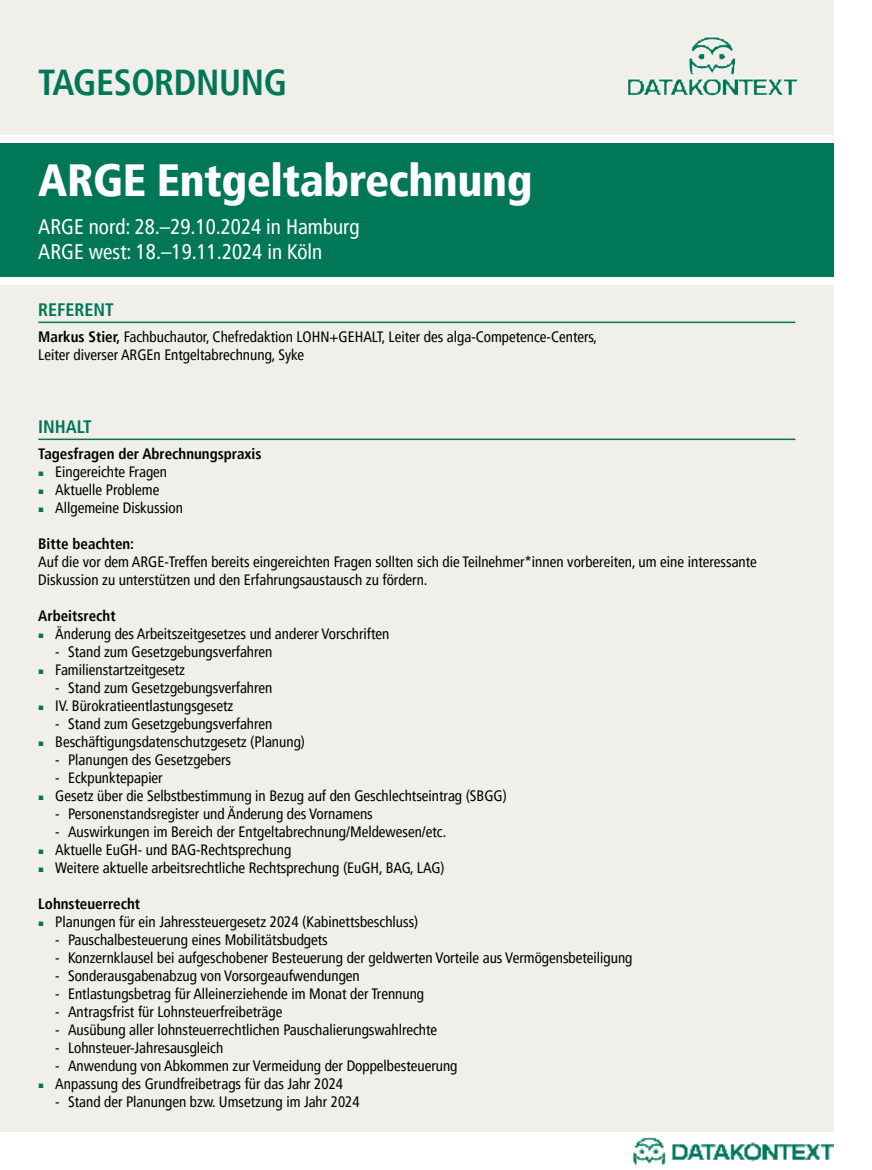
<style>
.page{position:relative;width:872px;height:1170px;background:#fff}
.page>*{position:absolute;margin:0;border:0;box-sizing:border-box;transform-origin:0 0}
.t1{font:900 condensed 45px "Frutiger LT Pro";letter-spacing:-.01em;color:#fff}
.t2{font:700 condensed 36px "Frutiger LT Pro";letter-spacing:-.01em;color:#007757}
.t3{font:condensed 21px/25.5px "Frutiger LT Pro";color:#fff}
.t4{font:700 condensed 18px "Frutiger LT Pro";color:#007757}
.t5{font:condensed 15px/18px "Frutiger LT Pro";color:#000}
.t6{font:700 condensed 15px "Frutiger LT Pro";color:#000}
.s1{font-weight:700}
.s2{color:#007757}
</style>
<div class="page">
<div style="left:0;top:285px;width:833px;height:846px;background:#f0efea"></div>
<div style="left:0;top:142px;width:833px;height:134px;background:#007757"></div>
<div style="left:0;top:0;width:833px;height:134px;background:#f0efea"></div>
<img style="left:691px;top:37px;width:20px;height:15px">
<img style="left:634px;top:1137px;width:200px;height:28px">
<hr style="left:38px;top:438px;width:757px;height:2px;background:#007757">
<hr style="left:38px;top:321px;width:757px;height:2px;background:#007757">
<h2 class="t2" style="left:38px;top:61px;width:250px">TAGESORDNUNG</h2>
<h1 class="t1" style="left:38px;top:153px;width:496px">ARGE Entgeltabrechnung</h1>
<h3 class="t3" style="left:38px;top:214px;width:323px">ARGE nord: 28.–29.10.2024 in Hamburg<br>ARGE west: 18.–19.11.2024 in Köln</h3>
<p class="t4" style="left:38px;top:298px;width:77px">REFERENT</p>
<p class="t5" style="left:38px;top:328px;width:560px"><span class="s1">Markus Stier,</span> Fachbuchautor, Chefredaktion LOHN+GEHALT, Leiter des alga-Competence-Centers,<br>Leiter diverser ARGEn Entgeltabrechnung, Syke</p>
<p class="t4" style="left:38px;top:415px;width:55px">INHALT</p>
<p class="t6" style="left:38px;top:445px;width:225px">Tagesfragen der Abrechnungspraxis</p>
<p class="t5" style="left:38px;top:463px;width:130px"><span class="s2">▪</span> Eingereichte Fragen</p>
<p class="t5" style="left:38px;top:481px;width:123px"><span class="s2">▪</span> Aktuelle Probleme</p>
<p class="t5" style="left:38px;top:499px;width:146px"><span class="s2">▪</span> Allgemeine Diskussion</p>
<p class="t6" style="left:38px;top:535px;width:97px">Bitte beachten:</p>
<p class="t5" style="left:38px;top:553px;width:720px">Auf die vor dem ARGE-Treffen bereits eingereichten Fragen sollten sich die Teilnehmer*innen vorbereiten, um eine interessante<br>Diskussion zu unterstützen und den Erfahrungsaustausch zu fördern.</p>
<p class="t6" style="left:38px;top:607px;width:79px">Arbeitsrecht</p>
<p class="t5" style="left:38px;top:625px;width:353px"><span class="s2">▪</span> Änderung des Arbeitszeitgesetzes und anderer Vorschriften</p>
<p class="t5" style="left:55px;top:643px;width:219px">- Stand zum Gesetzgebungsverfahren</p>
<p class="t5" style="left:38px;top:661px;width:148px"><span class="s2">▪</span> Familienstartzeitgesetz</p>
<p class="t5" style="left:55px;top:679px;width:219px">- Stand zum Gesetzgebungsverfahren</p>
<p class="t5" style="left:38px;top:697px;width:197px"><span class="s2">▪</span> IV. Bürokratieentlastungsgesetz</p>
<p class="t5" style="left:55px;top:715px;width:219px">- Stand zum Gesetzgebungsverfahren</p>
<p class="t5" style="left:38px;top:733px;width:268px"><span class="s2">▪</span> Beschäftigungsdatenschutzgesetz (Planung)</p>
<p class="t5" style="left:55px;top:751px;width:177px">- Planungen des Gesetzgebers</p>
<p class="t5" style="left:55px;top:769px;width:109px">- Eckpunktepapier</p>
<p class="t5" style="left:38px;top:787px;width:470px"><span class="s2">▪</span> Gesetz über die Selbstbestimmung in Bezug auf den Geschlechtseintrag (SBGG)</p>
<p class="t5" style="left:55px;top:805px;width:319px">- Personenstandsregister und Änderung des Vornamens</p>
<p class="t5" style="left:55px;top:823px;width:392px">- Auswirkungen im Bereich der Entgeltabrechnung/Meldewesen/etc.</p>
<p class="t5" style="left:38px;top:841px;width:254px"><span class="s2">▪</span> Aktuelle EuGH- und BAG-Rechtsprechung</p>
<p class="t5" style="left:38px;top:859px;width:408px"><span class="s2">▪</span> Weitere aktuelle arbeitsrechtliche Rechtsprechung (EuGH, BAG, LAG)</p>
<p class="t6" style="left:38px;top:895px;width:103px">Lohnsteuerrecht</p>
<p class="t5" style="left:38px;top:913px;width:381px"><span class="s2">▪</span> Planungen für ein Jahressteuergesetz 2024 (Kabinettsbeschluss)</p>
<p class="t5" style="left:55px;top:931px;width:274px">- Pauschalbesteuerung eines Mobilitätsbudgets</p>
<p class="t5" style="left:55px;top:949px;width:578px">- Konzernklausel bei aufgeschobener Besteuerung der geldwerten Vorteile aus Vermögensbeteiligung</p>
<p class="t5" style="left:55px;top:967px;width:306px">- Sonderausgabenabzug von Vorsorgeaufwendungen</p>
<p class="t5" style="left:55px;top:985px;width:370px">- Entlastungsbetrag für Alleinerziehende im Monat der Trennung</p>
<p class="t5" style="left:55px;top:1003px;width:229px">- Antragsfrist für Lohnsteuerfreibeträge</p>
<p class="t5" style="left:55px;top:1021px;width:383px">- Ausübung aller lohnsteuerrechtlichen Pauschalierungswahlrechte</p>
<p class="t5" style="left:55px;top:1039px;width:170px">- Lohnsteuer-Jahresausgleich</p>
<p class="t5" style="left:55px;top:1057px;width:404px">- Anwendung von Abkommen zur Vermeidung der Doppelbesteuerung</p>
<p class="t5" style="left:38px;top:1075px;width:306px"><span class="s2">▪</span> Anpassung des Grundfreibetrags für das Jahr 2024</p>
<p class="t5" style="left:55px;top:1093px;width:306px">- Stand der Planungen bzw. Umsetzung im Jahr 2024</p>
</div>
